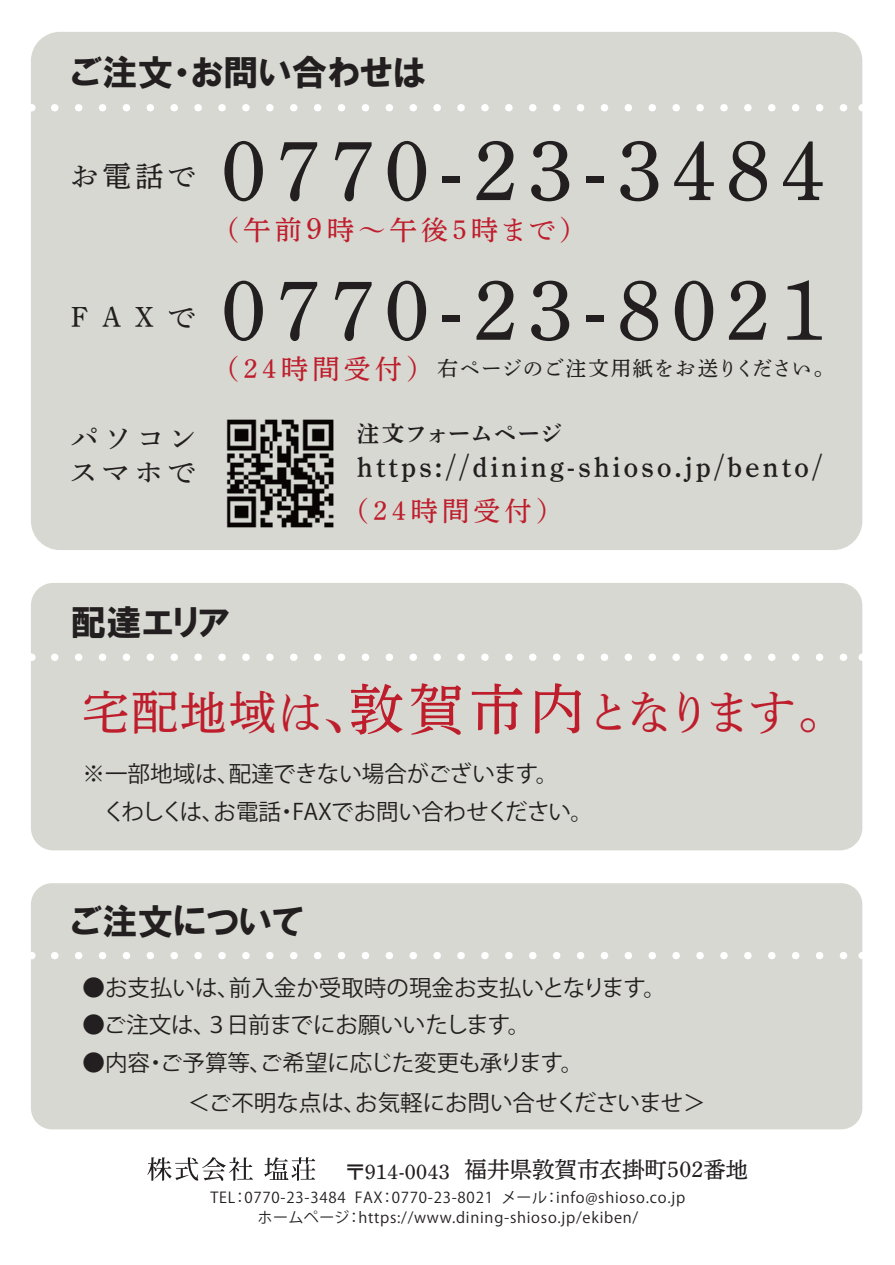
<style>
.page{position:relative;width:895px;height:1265px;background:#fff}
.page>*{position:absolute;margin:0;border:0;box-sizing:border-box;transform-origin:0 0}
.t1{font:85.5px/139.6px "DNP Shuei Y Min Std M";letter-spacing:-.36em;color:#231f20}
.t2{font:46.95px "DNP Shuei Y Min Std M";letter-spacing:-.025em;color:#be1d2c}
.t3{font:35.55px "HGP Soei Kakugothic UB";color:#231f20}
.t4{font:28.5px "DNP Shuei Y Min Std B";letter-spacing:.095em;color:#231f20}
.t5{font:28.5px/34.2px "DNP Shuei Y Min Std M";letter-spacing:.14em;color:#231f20}
.t6{font:27px "DNP Shuei Y Min Std M";letter-spacing:.13em;color:#be1d2c}
.t7{font:27px "DNP Shuei Y Min Std M";letter-spacing:.06em;color:#be1d2c}
.t8{font:22.5px/37.5px "Koz Go Pr 6 N";color:#231f20}
.t9{font:22.5px "DNP Shuei Y Min Std M";color:#231f20}
.t10{font:22.5px "DNP Shuei Y Min Std B";letter-spacing:.02em;color:#231f20}
.t11{font:20.55px "DNP Shuei Y Min Std M";letter-spacing:.03em;color:#231f20}
.t12{font:15px/19.8px "Koz Go Pr 6 N";letter-spacing:.05em;color:#231f20;text-align:center}
.s1{font-size:30px}
.s2{font-size:54.75px}
</style>
<div class="page">
<div style="left:31px;top:583px;width:831px;height:267px;background:#d7d8d1;border-radius:22px"></div>
<div style="left:31px;top:883px;width:831px;height:246px;background:#d7d8d1;border-radius:21px"></div>
<svg style="left:147px;top:1157px;width:106px;height:24px"></svg>
<svg style="left:264px;top:1157px;width:51px;height:23px"></svg>
<svg style="left:55px;top:653px;width:793px;height:8px"></svg>
<svg style="left:55px;top:952px;width:793px;height:7px"></svg>
<div style="left:31px;top:32px;width:831px;height:518px;background:#d7d8d1;border-radius:29px"></div>
<svg style="left:55px;top:104px;width:792px;height:7px"></svg>
<img style="left:226px;top:419px;width:108px;height:109px">
<h3 class="t3" style="left:71px;top:54px;width:357px">ご注文・お問い合わせは</h3>
<p class="t5" style="left:70px;top:158px;width:127px">お電話で</p>
<p class="t5" style="left:66px;top:299px;width:131px">ＦＡＸで</p>
<p class="t5" style="left:69px;top:420px;width:129px">パソコンスマホで</p>
<h1 class="t1" style="left:201px;top:99px;width:648px">０７７０-２３-３４８４<br>０７７０-２３-８０２１</h1>
<p class="t7" style="left:212px;top:211px;width:376px">（午前<span class="s1">９</span>時～午後５時まで）</p>
<p class="t6" style="left:212px;top:350px;width:223px">（２４時間受付）</p>
<p class="t11" style="left:437px;top:354px;width:398px">右ページのご注文用紙をお送りください。</p>
<p class="t10" style="left:357px;top:417px;width:207px">注文フォームページ</p>
<p class="t4" style="left:357px;top:447px;width:467px">https://dining-shioso.jp/bento/</p>
<p class="t6" style="left:342px;top:491px;width:223px">（２４時間受付）</p>
<h3 class="t3" style="left:71px;top:604px;width:161px">配達エリア</h3>
<h2 class="t2" style="left:83px;top:679px;width:763px">宅配地域は、<span class="s2">敦賀市内</span>となります。</h2>
<p class="t8" style="left:83px;top:756px;width:511px">※一部地域は、配達できない場合がございます。<br>　くわしくは、お電話・FAXでお問い合わせください。</p>
<h3 class="t3" style="left:71px;top:903px;width:234px">ご注文について</h3>
<p class="t8" style="left:83px;top:969px;width:585px">●お支払いは、前入金か受取時の現金お支払いとなります。</p>
<p class="t8" style="left:83px;top:1006px;width:449px">●ご注文は、３日前までにお願いいたします。</p>
<p class="t8" style="left:83px;top:1044px;width:502px">●内容・ご予算等、ご希望に応じた変更も承ります。</p>
<p class="t8" style="left:188px;top:1084px;width:519px">＜ご不明な点は、お気軽にお問い合せくださいませ＞</p>
<p class="t9" style="left:345px;top:1153px;width:405px"><sub>〒９１４-００４３</sub>福井県敦賀市衣掛町５０２番地</p>
<p class="t12" style="left:210px;top:1188px;width:476px">TEL：0770-23-3484 FAX：0770-23-8021 メール：info@shioso.co.jpホームページ：https://www.dining-shioso.jp/ekiben/</p>
</div>
